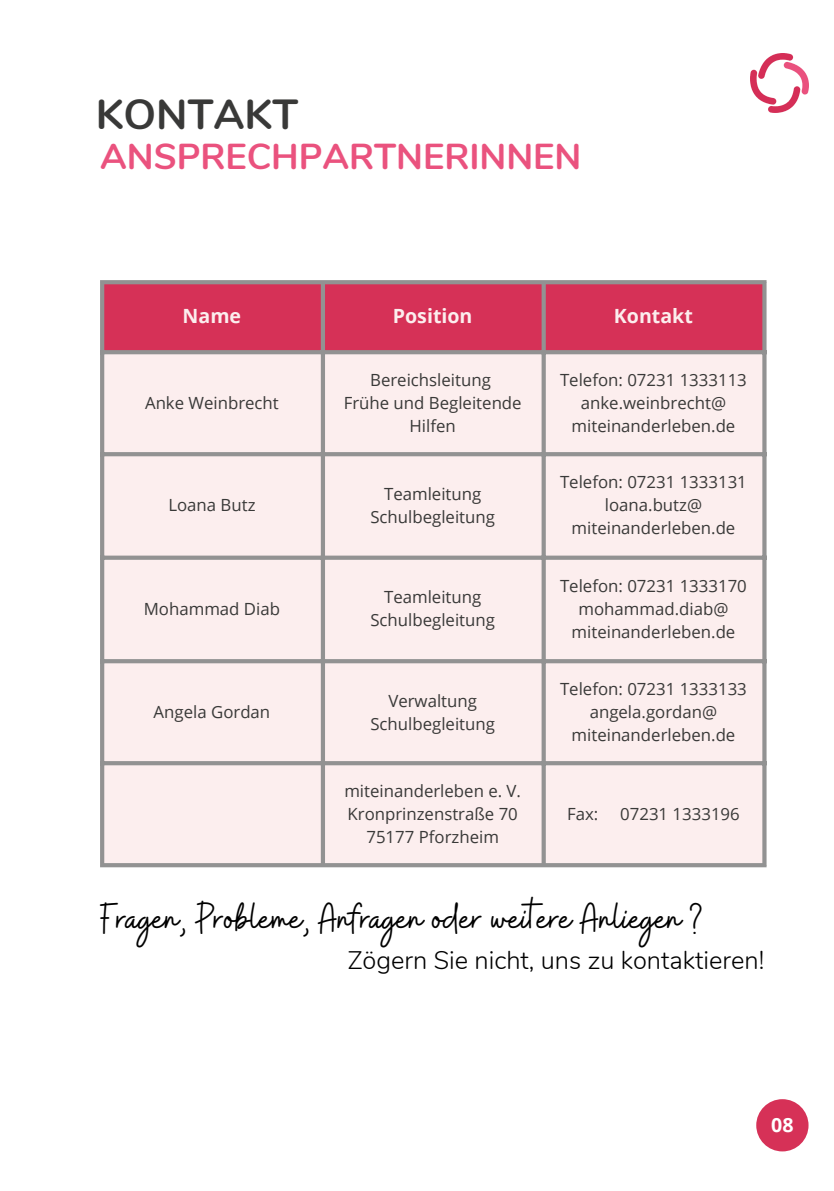
<style>
.page{position:relative;width:834px;height:1191px;background:#fff}
.page>*{position:absolute;margin:0;border:0;box-sizing:border-box;transform-origin:0 0}
.t1{font:44px "Buffalo";color:#000}
.t2{font:700 42px "Nunito";color:#393938}
.t3{font:700 36px "Nunito";color:#ea527e}
.t4{font:300 25.4px "Nunito";color:#000}
.t5{font:700 19.6px "Open Sans";color:#fceeee}
.t6{font:700 19.6px "Open Sans";color:#fff}
.t7{font:16.8px/23px "Open Sans";color:#393938;text-align:center}
</style>
<div class="page">
<div style="left:756px;top:1099px;width:52px;height:52px;background:#d63157;border-radius:50%"></div>
<div style="left:104px;top:284px;width:658px;height:66px;background:#d63157"></div>
<div style="left:104px;top:354px;width:658px;height:509px;background:#fceeee"></div>
<hr style="left:100px;top:284px;width:4px;height:579px;background:#929292">
<hr style="left:321px;top:284px;width:4px;height:579px;background:#929292">
<div style="left:541px;top:284px;width:5px;height:579px;background:#929292"></div>
<svg style="left:762px;top:284px;width:4px;height:579px;background:#9a9798"></svg>
<hr style="left:100px;top:280px;width:666px;height:4px;background:#929292">
<hr style="left:100px;top:350px;width:666px;height:4px;background:#929292">
<hr style="left:100px;top:452px;width:666px;height:4px;background:#929292">
<svg style="left:104px;top:556px;width:662px;height:4px;background:#969696"></svg>
<hr style="left:100px;top:659px;width:666px;height:4px;background:#929292">
<hr style="left:100px;top:761px;width:666px;height:4px;background:#929292">
<hr style="left:100px;top:863px;width:666px;height:4px;background:#929292">
<img style="left:750px;top:54px;width:59px;height:58px">
<p class="t2" style="left:96px;top:87px;width:204px">KONTAKT</p>
<p class="t3" style="left:100px;top:133px;width:483px">ANSPRECHPARTNERINNEN</p>
<h1 class="t5" style="left:183px;top:302px;width:60px">Name</h1>
<h3 class="t5" style="left:393px;top:302px;width:81px">Position</h3>
<p class="t5" style="left:614px;top:302px;width:80px">Kontakt</p>
<p class="t7" style="left:145px;top:391px;width:135px">Anke Weinbrecht</p>
<p class="t7" style="left:168px;top:493px;width:89px">Loana Butz</p>
<p class="t7" style="left:370px;top:368px;width:122px">Bereichsleitung</p>
<p class="t7" style="left:344px;top:391px;width:179px">Frühe und Begleitende<br>Hilfen</p>
<p class="t7" style="left:370px;top:482px;width:126px">Teamleitung<br>Schulbegleitung</p>
<p class="t7" style="left:144px;top:597px;width:138px">Mohammad Diab</p>
<p class="t7" style="left:370px;top:585px;width:126px">Teamleitung<br>Schulbegleitung</p>
<p class="t7" style="left:154px;top:700px;width:118px">Angela Gordan</p>
<p class="t7" style="left:388px;top:689px;width:90px">Verwaltung</p>
<p class="t7" style="left:370px;top:712px;width:126px">Schulbegleitung</p>
<p class="t7" style="left:344px;top:779px;width:178px">miteinanderleben e. V.<br>Kronprinzenstraße 70<br>75177 Pforzheim</p>
<p class="t7" style="left:560px;top:368px;width:188px">Telefon: 07231 1333113</p>
<p class="t7" style="left:581px;top:391px;width:147px">anke.weinbrecht@</p>
<p class="t7" style="left:571px;top:414px;width:165px">miteinanderleben.de</p>
<p class="t7" style="left:560px;top:470px;width:188px">Telefon: 07231 1333131</p>
<p class="t7" style="left:605px;top:493px;width:99px">loana.butz@</p>
<p class="t7" style="left:571px;top:516px;width:165px">miteinanderleben.de</p>
<p class="t7" style="left:560px;top:574px;width:188px">Telefon: 07231 1333170</p>
<p class="t7" style="left:578px;top:597px;width:151px">mohammad.diab@</p>
<p class="t7" style="left:571px;top:620px;width:165px">miteinanderleben.de</p>
<p class="t7" style="left:560px;top:677px;width:188px">Telefon: 07231 1333133</p>
<p class="t7" style="left:590px;top:700px;width:129px">angela.gordan@</p>
<p class="t7" style="left:571px;top:723px;width:165px">miteinanderleben.de</p>
<p class="t7" style="left:567px;top:802px;width:33px">Fax:</p>
<p class="t7" style="left:620px;top:802px;width:121px">07231 1333196</p>
<h2 class="t1" style="left:100px;top:890px;width:603px">Fragen, Probleme, Anfragen oder weitere Anliegen ?</h2>
<p class="t4" style="left:348px;top:943px;width:418px">Zögern Sie nicht, uns zu kontaktieren!</p>
<p class="t6" style="left:771px;top:1111px;width:24px">08</p>
</div>
